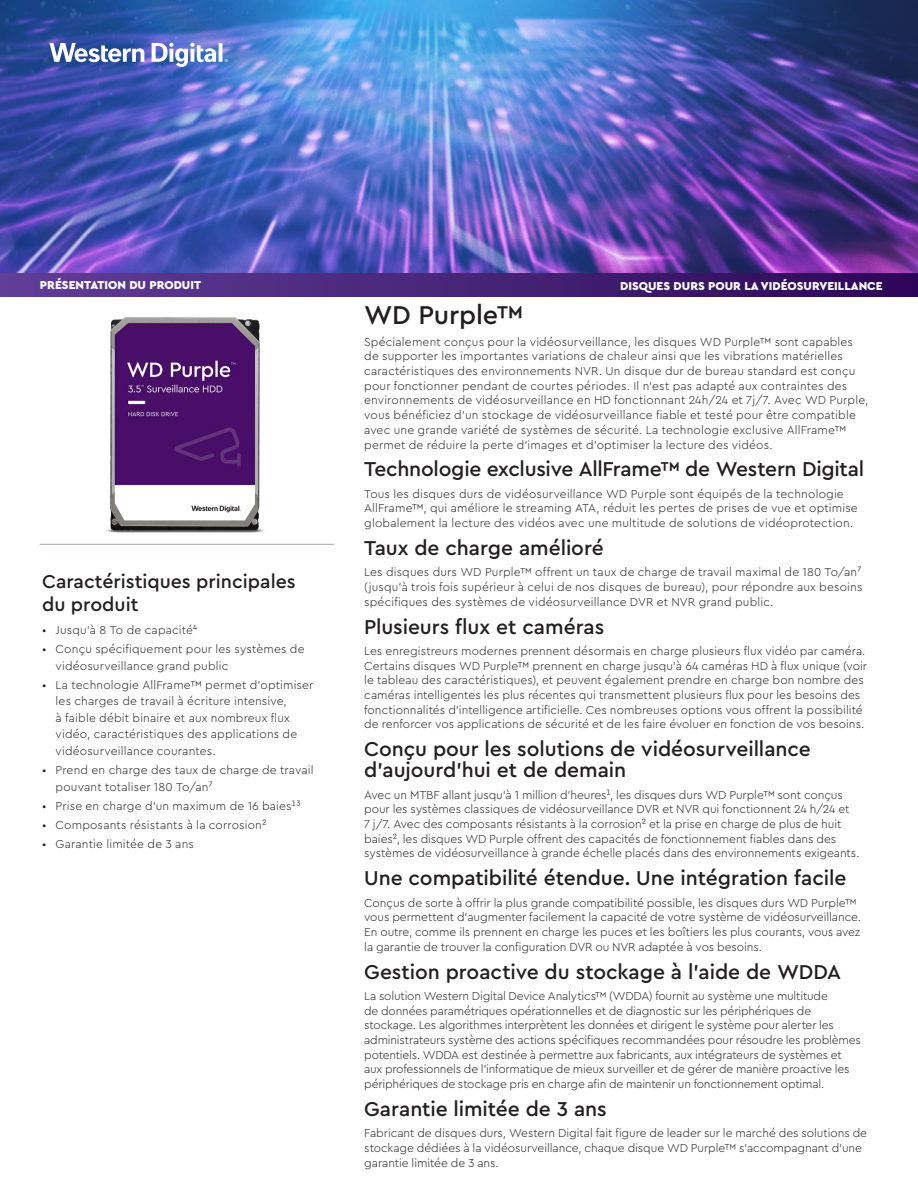
<style>
.page{position:relative;width:918px;height:1188px;background:#fff}
.page>*{position:absolute;margin:0;border:0;box-sizing:border-box;transform-origin:0 0}
.t1{font:500 27px "Cera PRO";letter-spacing:-.005em;color:#231f20}
.t2{font:500 21px/21px "Cera PRO";letter-spacing:-.005em;color:#231f20}
.t3{font:500 19.5px/22.5px "Cera PRO";color:#231f20}
.t4{font:300 12px/14.7px "Cera PRO";color:#231f20}
.t5{font:900 12px "Cera PRO";color:#fff}
</style>
<div class="page">
<hr style="left:40px;top:544px;width:294px;height:1px;background:#9faab2">
<img style="left:0;top:0;width:918px;height:273px">
<svg style="left:49px;top:43px;width:95px;height:19px"></svg>
<svg style="left:152px;top:43px;width:76px;height:24px"></svg>
<div style="left:0;top:273px;width:918px;height:24px;background:linear-gradient(to right,#603f97,#2d0858)"></div>
<img style="left:106px;top:317px;width:159px;height:216px">
<p class="t5" style="left:40px;top:277px;width:163px">PRÉSENTATION DU PRODUIT</p>
<p class="t5" style="left:620px;top:278px;width:264px">DISQUES DURS POUR LA VIDÉOSURVEILLANCE</p>
<h1 class="t1" style="left:364px;top:297px;width:161px">WD Purple™</h1>
<p class="t4" style="left:364px;top:334px;width:506px">Spécialement conçus pour la vidéosurveillance, les disques WD Purple™ sont capables de supporter les importantes variations de chaleur ainsi que les vibrations matérielles caractéristiques des environnements NVR. Un disque dur de bureau standard est conçu pour fonctionner pendant de courtes périodes. Il n'est pas adapté aux contraintes des environnements de vidéosurveillance en HD fonctionnant 24h/24 et 7j/7. Avec WD Purple, vous bénéficiez d'un stockage de vidéosurveillance fiable et testé pour être compatible avec une grande variété de systèmes de sécurité. La technologie exclusive AllFrame™ permet de réduire la perte d'images et d'optimiser la lecture des vidéos.</p>
<h2 class="t2" style="left:364px;top:458px;width:502px">Technologie exclusive AllFrameTM de Western Digital</h2>
<p class="t4" style="left:364px;top:486px;width:495px">Tous les disques durs de vidéosurveillance WD Purple sont équipés de la technologie<br>AllFrame™, qui améliore le streaming ATA, réduit les pertes de prises de vue et optimise globalement la lecture des vidéos avec une multitude de solutions de vidéoprotection.</p>
<h2 class="t2" style="left:364px;top:536px;width:241px">Taux de charge amélioré</h2>
<p class="t4" style="left:364px;top:564px;width:500px;text-align:justify">Les disques durs WD Purple™ offrent un taux de charge de travail maximal de 180 To/an⁷ (jusqu’à trois fois supérieur à celui de nos disques de bureau), pour répondre aux besoins spécifiques des systèmes de vidéosurveillance DVR et NVR grand public.</p>
<h2 class="t2" style="left:364px;top:615px;width:242px">Plusieurs flux et caméras</h2>
<p class="t4" style="left:364px;top:643px;width:504px">Les enregistreurs modernes prennent désormais en charge plusieurs flux vidéo par caméra.<br>Certains disques WD Purple™ prennent en charge jusqu'à 64 caméras HD à flux unique (voir le tableau des caractéristiques), et peuvent également prendre en charge bon nombre des caméras intelligentes les plus récentes qui transmettent plusieurs flux pour les besoins des fonctionnalités d'intelligence artificielle. Ces nombreuses options vous offrent la possibilité de renforcer vos applications de sécurité et de les faire évoluer en fonction de vos besoins.</p>
<h2 class="t2" style="left:364px;top:738px;width:448px">Conçu pour les solutions de vidéosurveillance d'aujourd'hui et de demain</h2>
<p class="t4" style="left:364px;top:787px;width:497px">Avec un MTBF allant jusqu'à 1 million d'heures¹, les disques durs WD Purple™ sont conçus pour les systèmes classiques de vidéosurveillance DVR et NVR qui fonctionnent 24 h/24 et<br>7 j/7. Avec des composants résistants à la corrosion² et la prise en charge de plus de huit baies², les disques WD Purple offrent des capacités de fonctionnement fiables dans des systèmes de vidéosurveillance à grande échelle placés dans des environnements exigeants.</p>
<h2 class="t2" style="left:364px;top:867px;width:484px">Une compatibilité étendue. Une intégration facile</h2>
<p class="t4" style="left:364px;top:895px;width:498px">Conçus de sorte à offrir la plus grande compatibilité possible, les disques durs WD Purple™ vous permettent d'augmenter facilement la capacité de votre système de vidéosurveillance.<br>En outre, comme ils prennent en charge les puces et les boîtiers les plus courants, vous avez la garantie de trouver la configuration DVR ou NVR adaptée à vos besoins.</p>
<h2 class="t2" style="left:364px;top:960px;width:478px">Gestion proactive du stockage à l'aide de WDDA</h2>
<p class="t4" style="left:364px;top:988px;width:498px">La solution Western Digital Device Analytics™ (WDDA) fournit au système une multitude<br>de données paramétriques opérationnelles et de diagnostic sur les périphériques de stockage. Les algorithmes interprètent les données et dirigent le système pour alerter les administrateurs système des actions spécifiques recommandées pour résoudre les problèmes potentiels. WDDA est destinée à permettre aux fabricants, aux intégrateurs de systèmes et aux professionnels de l'informatique de mieux surveiller et de gérer de manière proactive les périphériques de stockage pris en charge afin de maintenir un fonctionnement optimal.</p>
<h2 class="t2" style="left:364px;top:1097px;width:244px">Garantie limitée de 3 ans</h2>
<p class="t4" style="left:364px;top:1125px;width:504px">Fabricant de disques durs, Western Digital fait figure de leader sur le marché des solutions de stockage dédiées à la vidéosurveillance, chaque disque WD Purple™ s'accompagnant d'une garantie limitée de 3 ans.</p>
<h3 class="t3" style="left:42px;top:570px;width:255px">Caractéristiques principales du produit</h3>
<p class="t4" style="left:42px;top:622px;width:157px">• Jusqu'à 8 To de capacité⁴</p>
<p class="t4" style="left:56px;top:640px;width:251px;line-height:16.5px;text-indent:-14px">• Conçu spécifiquement pour les systèmes de vidéosurveillance grand public</p>
<p class="t4" style="left:56px;top:676px;width:259px;line-height:16.5px;text-indent:-14px">• La technologie AllFrame™ permet d'optimiser les charges de travail à écriture intensive,<br>à faible débit binaire et aux nombreux flux vidéo, caractéristiques des applications de vidéosurveillance courantes.</p>
<p class="t4" style="left:56px;top:761px;width:260px;line-height:16.5px;text-indent:-14px">• Prend en charge des taux de charge de travail pouvant totaliser 180 To/an⁷</p>
<p class="t4" style="left:42px;top:798px;width:260px">• Prise en charge d'un maximum de 16 baies¹³</p>
<p class="t4" style="left:42px;top:817px;width:226px">• Composants résistants à la corrosion²</p>
<p class="t4" style="left:42px;top:836px;width:153px">• Garantie limitée de 3 ans</p>
</div>
